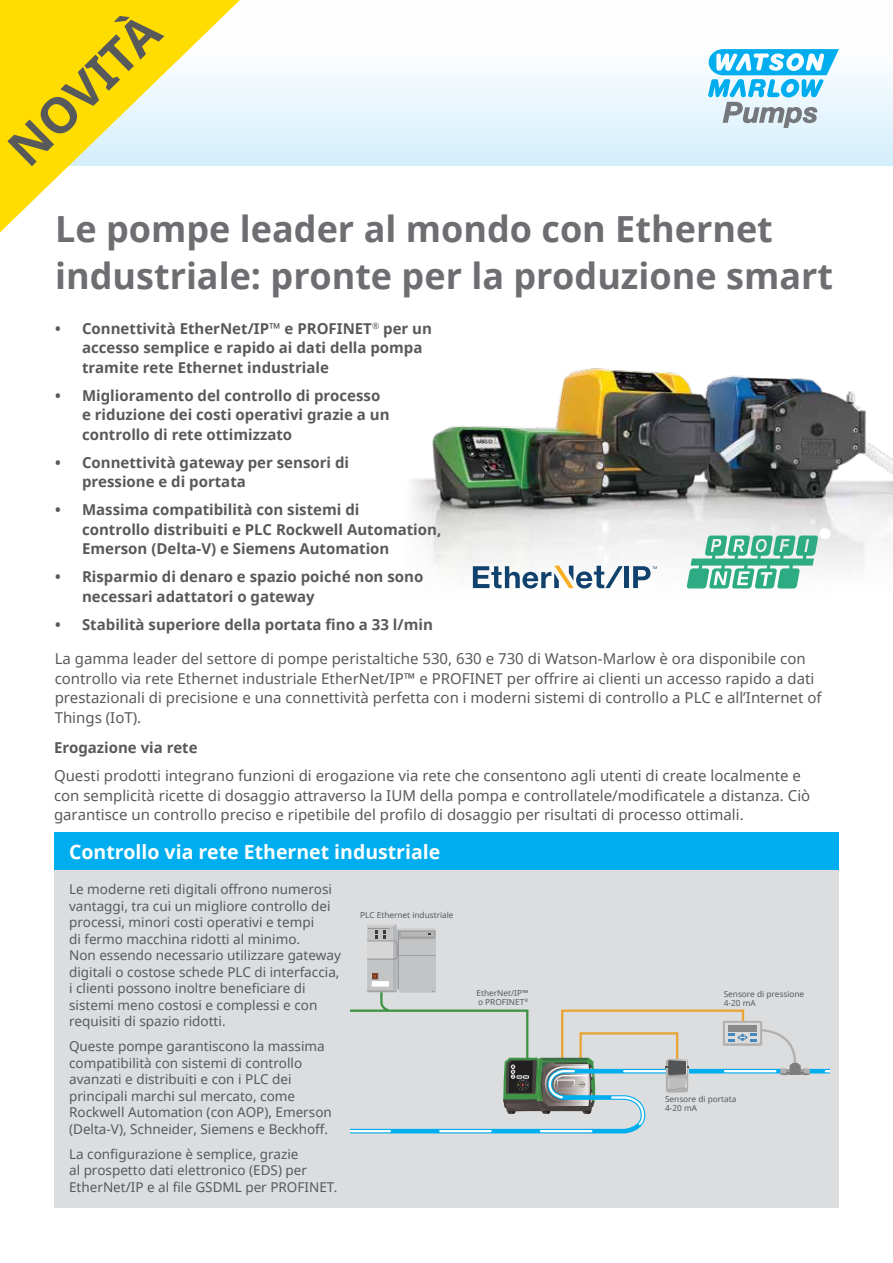
<style>
.page{position:relative;width:893px;height:1263px;background:#fff}
.page>*{position:absolute;margin:0;border:0;box-sizing:border-box;transform-origin:0 0}
.t1{font:700 49.05px "Noto Sans";color:#58595b}
.t2{font:700 36px/46.5px "Noto Sans";color:#6d6e71}
.t3{font:700 19.5px "Noto Sans";color:#fff}
.t4{font:15px/19.5px "Noto Sans";color:#58595b}
.t5{font:700 15px/19.5px "Noto Sans";color:#58595b}
.t6{font:13.5px/16.5px "Noto Sans";color:#58595b}
.t7{font:8.25px/9px "Noto Sans";color:#58595b}
</style>
<div class="page">
<div style="left:54px;top:832px;width:785px;height:376px;background:#dcddde"></div>
<div style="left:0;top:0;width:893px;height:166px;background:linear-gradient(to bottom,#fff,#d7f0fc)"></div>
<div style="left:54px;top:832px;width:785px;height:38px;background:#00aeef"></div>
<svg style="left:708px;top:49px;width:131px;height:79px"></svg>
<img style="left:412px;top:368px;width:481px;height:171px">
<svg style="left:350px;top:924px;width:479px;height:210px"></svg>
<svg style="left:0;top:0;width:240px;height:232px"></svg>
<svg style="left:687px;top:535px;width:131px;height:53px"></svg>
<div style="left:819px;top:528px;width:11px;height:11px;background:#fff;border-radius:50%"></div>
<div style="left:624px;top:566px;width:5px;height:22px;background:#11426d"></div>
<svg style="left:633px;top:566px;width:24px;height:22px"></svg>
<svg style="left:473px;top:566px;width:150px;height:22px"></svg>
<h1 class="t1" style="left:-8px;top:133px;width:192px;rotate:-45deg">NOVITÀ</h1>
<h2 class="t2" style="left:55px;top:205px;width:779px">Le pompe leader al mondo con Ethernet industriale: pronte per la produzione smart</h2>
<p class="t5" style="left:82px;top:318px;width:351px;text-indent:-27px">• Connettività EtherNet/IP™ e PROFINET<sup>®</sup> per un accesso semplice e rapido ai dati della pompa tramite rete Ethernet industriale</p>
<p class="t5" style="left:82px;top:385px;width:309px;text-indent:-27px">• Miglioramento del controllo di processo e riduzione dei costi operativi grazie a un controllo di rete ottimizzato</p>
<p class="t5" style="left:82px;top:452px;width:269px;text-indent:-27px">• Connettività gateway per sensori di pressione e di portata</p>
<p class="t5" style="left:82px;top:500px;width:361px;text-indent:-27px">• Massima compatibilità con sistemi di<br>controllo distribuiti e PLC Rockwell Automation,<br>Emerson (Delta-V) e Siemens Automation</p>
<p class="t5" style="left:82px;top:567px;width:343px;text-indent:-27px">• Risparmio di denaro e spazio poiché non sono necessari adattatori o gateway</p>
<p class="t5" style="left:55px;top:614px;width:379px">• Stabilità superiore della portata fino a 33 l/min</p>
<p class="t4" style="left:55px;top:648px;width:768px">La gamma leader del settore di pompe peristaltiche 530, 630 e 730 di Watson-Marlow è ora disponibile con controllo via rete Ethernet industriale EtherNet/IP™ e PROFINET per offrire ai clienti un accesso rapido a dati prestazionali di precisione e una connettività perfetta con i moderni sistemi di controllo a PLC e all’Internet of Things (IoT).</p>
<p class="t5" style="left:54px;top:737px;width:145px">Erogazione via rete</p>
<p class="t4" style="left:54px;top:765px;width:758px">Questi prodotti integrano funzioni di erogazione via rete che consentono agli utenti di create localmente e con semplicità ricette di dosaggio attraverso la IUM della pompa e controllatele/modificatele a distanza. Ciò garantisce un controllo preciso e ripetibile del profilo di dosaggio per risultati di processo ottimali.</p>
<h3 class="t3" style="left:69px;top:838px;width:373px">Controllo via rete Ethernet industriale</h3>
<p class="t6" style="left:69px;top:881px;width:273px">Le moderne reti digitali offrono numerosi vantaggi, tra cui un migliore controllo dei processi, minori costi operativi e tempi<br>di fermo macchina ridotti al minimo.<br>Non essendo necessario utilizzare gateway digitali o costose schede PLC di interfaccia, i clienti possono inoltre beneficiare di sistemi meno costosi e complessi e con requisiti di spazio ridotti.</p>
<p class="t6" style="left:69px;top:1038px;width:264px">Queste pompe garantiscono la massima compatibilità con sistemi di controllo avanzati e distribuiti e con i PLC dei principali marchi sul mercato, come Rockwell Automation (con AOP), Emerson (Delta-V), Schneider, Siemens e Beckhoff.</p>
<p class="t6" style="left:69px;top:1145px;width:270px">La configurazione è semplice, grazie<br>al prospetto dati elettronico (EDS) per<br>EtherNet/IP e al file GSDML per PROFINET.</p>
<p class="t7" style="left:360px;top:910px;width:95px">PLC Ethernet industriale</p>
<p class="t7" style="left:476px;top:988px;width:53px">EtherNet/IP™ o PROFINET<sup>®</sup></p>
<p class="t7" style="left:724px;top:989px;width:82px">Sensore di pressione<br>4-20 mA</p>
<p class="t7" style="left:665px;top:1094px;width:73px">Sensore di portata<br>4-20 mA</p>
</div>
